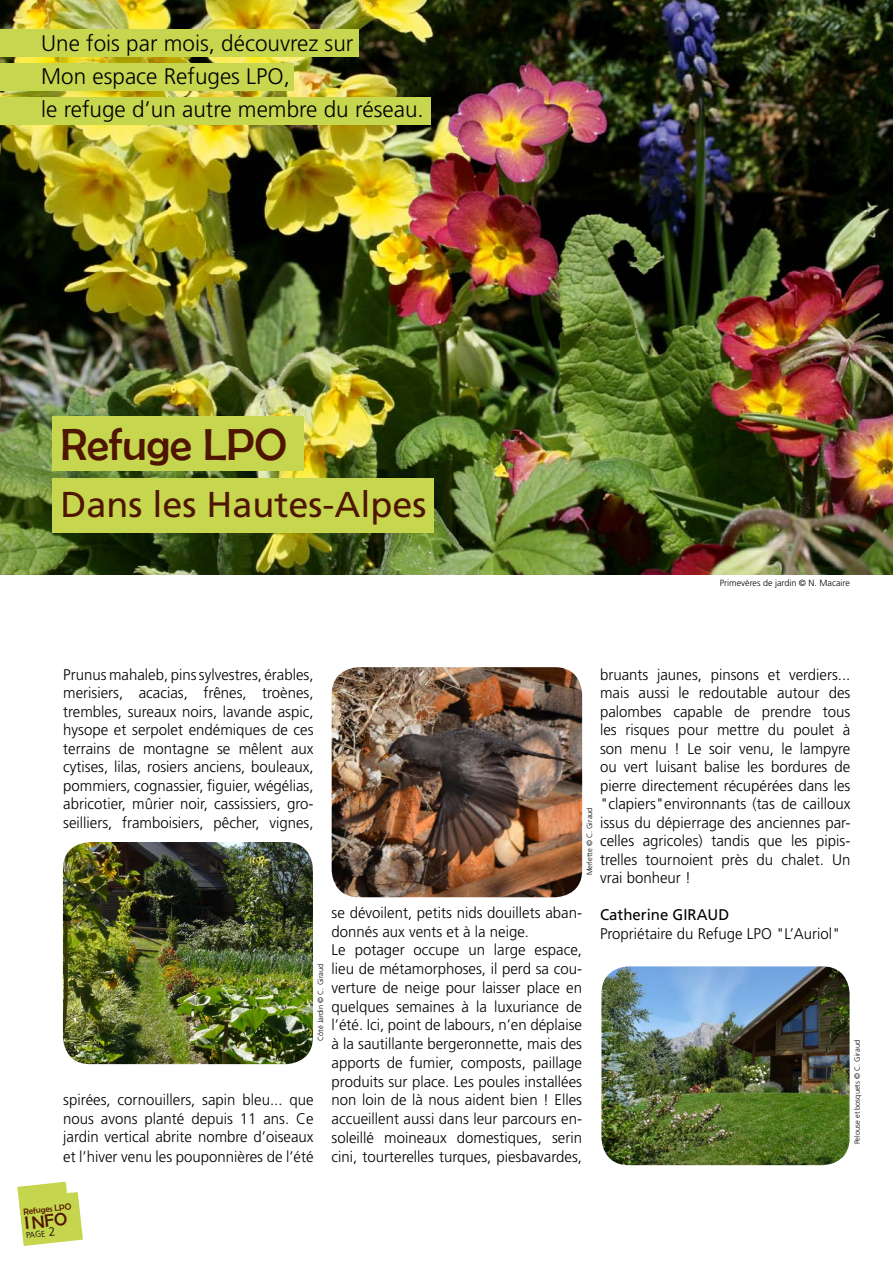
<style>
.page{position:relative;width:893px;height:1263px;background:#fff}
.page>*{position:absolute;margin:0;border:0;box-sizing:border-box;transform-origin:0 0}
.t1{font:45px "Berlin Sans FB";color:#4e1600}
.t2{font:36px "Frutiger";color:#4e1600}
.t3{font:300 22.5px/33px "Frutiger";color:#000}
.t4{font:18px "Berlin Sans FB";color:#4e1600}
.t5{font:300 15.45px/18.5px "Frutiger";color:#000;text-align:justify}
.t6{font:15.45px "Frutiger";color:#000}
.t7{font:300 9px "Frutiger";color:#000}
.t8{font:9px "Berlin Sans FB";color:#4e1600}
.t9{font:300 8.4px "Frutiger";color:#000}
.t10{font:300 7.5px "Frutiger";color:#000}
.s1{font-size:12px}
</style>
<div class="page">
<img style="left:0;top:0;width:893px;height:575px">
<div style="left:0;top:97px;width:431px;height:28px;background:#c6d64e"></div>
<div style="left:0;top:63px;width:293px;height:28px;background:#c6d64e"></div>
<div style="left:0;top:30px;width:358px;height:27px;background:#c6d64e"></div>
<div style="left:52px;top:479px;width:382px;height:54px;background:#c6d64e"></div>
<div style="left:52px;top:417px;width:252px;height:54px;background:#c6d64e"></div>
<img style="left:63px;top:842px;width:250px;height:222px">
<img style="left:601px;top:966px;width:249px;height:199px">
<img style="left:332px;top:667px;width:250px;height:230px">
<img style="left:17px;top:1181px;width:66px;height:65px">
<h3 class="t3" style="left:41px;top:27px;width:384px">Une fois par mois, découvrez sur<br>Mon espace Refuges LPO,<br>le refuge d’un autre membre du réseau.</h3>
<h1 class="t1" style="left:60px;top:420px;width:228px">Refuge LPO</h1>
<h2 class="t2" style="left:60px;top:483px;width:368px">Dans les Hautes-Alpes</h2>
<p class="t7" style="left:720px;top:578px;width:132px">Primevères de jardin © N. Macaire</p>
<p class="t5" style="left:63px;top:665px;width:252px">Prunus mahaleb, pins sylvestres, érables, merisiers, acacias, frênes, troènes, trembles, sureaux noirs, lavande aspic, hysope et serpolet endémiques de ces terrains de montagne se mêlent aux cytises, lilas, rosiers anciens, bouleaux, pommiers, cognassier, figuier, wégélias, abricotier, mûrier noir, cassissiers, gro&shy;seilliers, framboisiers, pêcher, vignes,</p>
<p class="t10" style="left:316px;top:1041px;width:79px;rotate:-90deg">Côté Jardin © C. Giraud</p>
<p class="t5" style="left:63px;top:1090px;width:252px;line-height:18.9px">spirées, cornouillers, sapin bleu... que nous avons planté depuis 11 ans. Ce jardin vertical abrite nombre d’oiseaux et l’hiver venu les pouponnières de l’été</p>
<p class="t5" style="left:600px;top:665px;width:252px">bruants jaunes, pinsons et verdiers... mais aussi le redoutable autour des palombes capable de prendre tous les risques pour mettre du poulet à son menu ! Le soir venu, le lampyre ou vert luisant balise les bordures de pierre directement récupérées dans les "clapiers"environnants (tas de cailloux issus du dépierrage des anciennes par&shy;celles agricoles) tandis que les pipis&shy;trelles tournoient près du chalet. Un vrai bonheur !</p>
<p class="t6" style="left:600px;top:906px;width:131px">Catherine GIRAUD</p>
<p class="t5" style="left:600px;top:924px;width:242px">Propriétaire du Refuge LPO "L’Auriol"</p>
<p class="t10" style="left:585px;top:875px;width:70px;rotate:-90deg">Merlette © C. Giraud</p>
<p class="t5" style="left:332px;top:903px;width:252px;text-align:left">se dévoilent, petits nids douillets aban&shy;donnés aux vents et à la neige.<br>Le potager occupe un large espace, lieu de métamorphoses, il perd sa cou&shy;verture de neige pour laisser place en quelques semaines à la luxuriance de l’été. Ici, point de labours, n’en déplaise à la sautillante bergeronnette, mais des apports de fumier, composts, paillage produits sur place. Les poules installées non loin de là nous aident bien ! Elles accueillent aussi dans leur parcours en&shy;soleillé moineaux domestiques, serin cini, tourterelles turques, piesbavardes,</p>
<p class="t10" style="left:853px;top:1144px;width:106px;rotate:-90deg">Pelouse et bosquets © C. Giraud</p>
<p class="t8" style="left:23px;top:1206px;width:50px;rotate:-6deg">Refuges LPO</p>
<p class="t4" style="left:24px;top:1213px;width:40px;rotate:-6deg">I nfo</p>
<p class="t9" style="left:26px;top:1231px;width:31px;rotate:-6deg">page <span class="s1">2</span></p>
</div>
